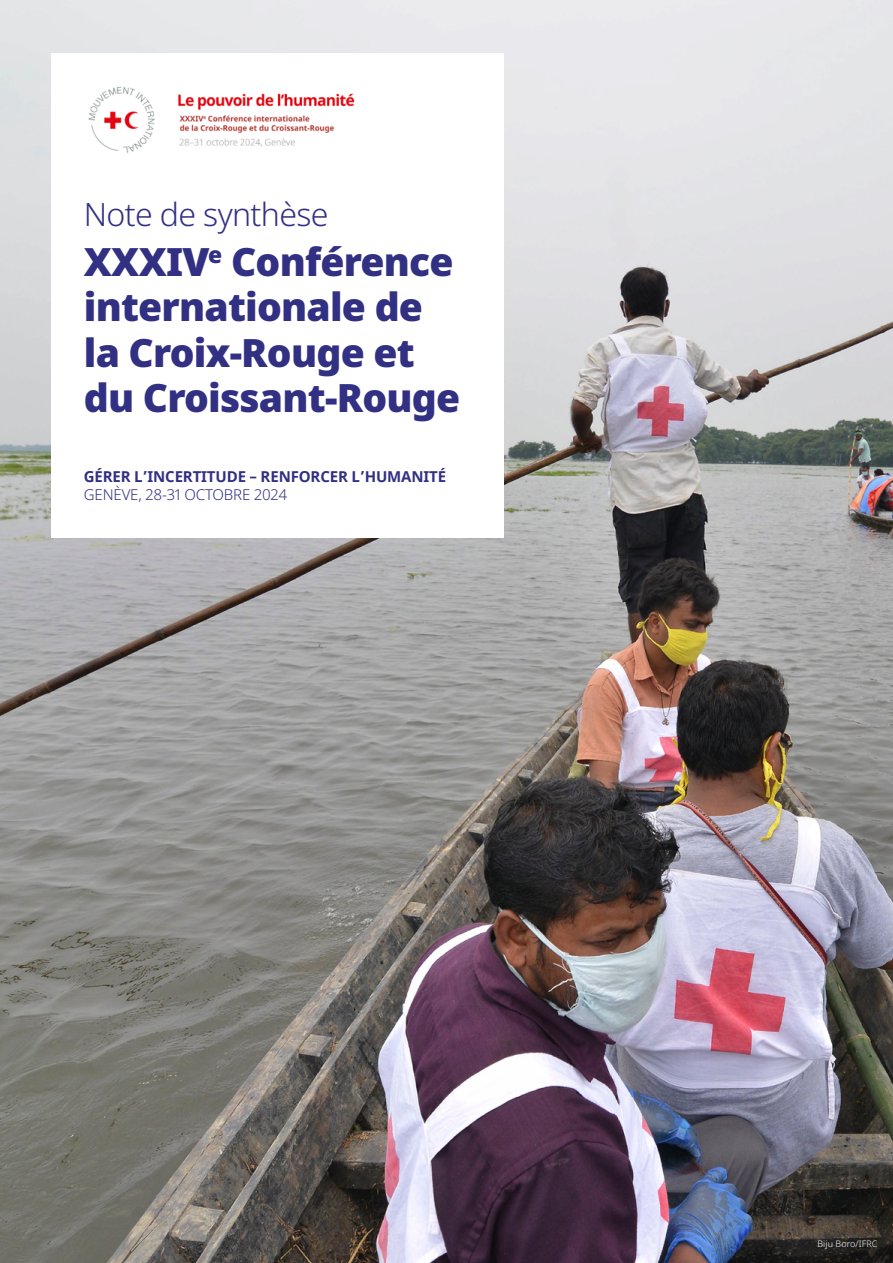
<style>
.page{position:relative;width:893px;height:1263px;background:#fff}
.page>*{position:absolute;margin:0;border:0;box-sizing:border-box;transform-origin:0 0}
.t1{font:900 39px/45.5px "Noto Sans";letter-spacing:-.02em;color:#323083}
.t2{font:300 32.1px "Noto Sans";letter-spacing:-.02em;color:#323083}
.t3{font:700 15px "Noto Sans";letter-spacing:-.01em;color:#323083}
.t4{font:300 15px "Noto Sans";letter-spacing:-.01em;color:#323083}
.t5{font:300 9px "Noto Sans";letter-spacing:.01em;color:#fff}
</style>
<div class="page">
<img style="left:0;top:0;width:893px;height:1263px">
<div style="left:51px;top:54px;width:452px;height:484px;background:#fff"></div>
<img style="left:88px;top:86px;width:267px;height:67px">
<p class="t2" style="left:84px;top:196px;width:246px">Note de synthèse</p>
<p class="t1" style="left:84px;top:240px;width:378px">XXXIV<sup>e</sup> Conférence internationale de la Croix-Rouge et du Croissant-Rouge</p>
<p class="t3" style="left:84px;top:466px;width:364px">GÉRER L’INCERTITUDE – RENFORCER L’HUMANITÉ</p>
<p class="t4" style="left:84px;top:486px;width:205px">GENÈVE, 28-31 OCTOBRE 2024</p>
<p class="t5" style="left:817px;top:1238px;width:61px">Biju Boro/IFRC</p>
</div>
